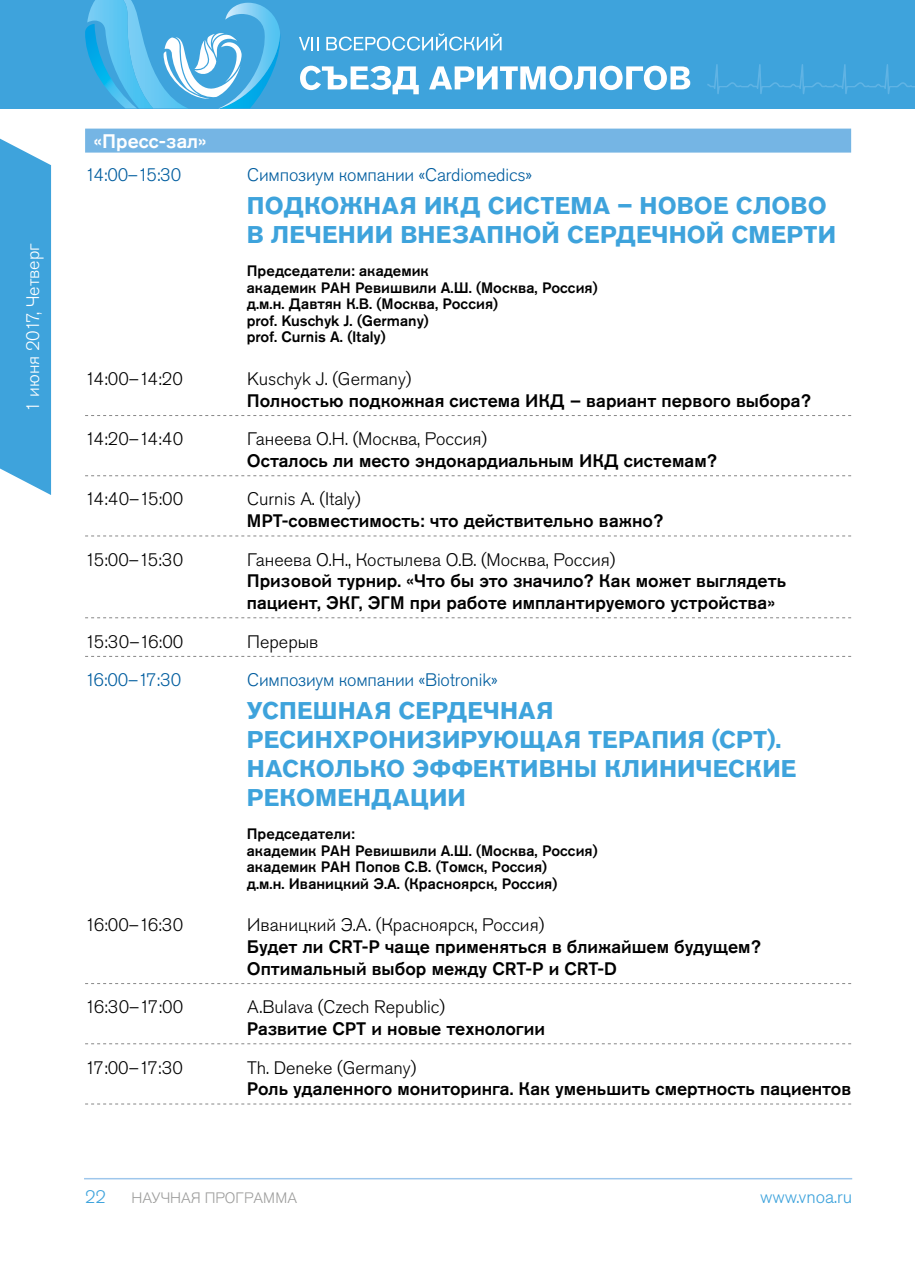
<style>
.page{position:relative;width:915px;height:1263px;background:#fff}
.page>*{position:absolute;margin:0;border:0;box-sizing:border-box;transform-origin:0 0}
.t1{font:700 24px/28.8px "Akzidenz Grotesk Pro";letter-spacing:.01em;color:#3ea3dc}
.t2{font:500 19.5px "Akzidenz Grotesk Pro";color:#fff}
.t3{font:500 18px/21.6px "Akzidenz Grotesk Pro";color:#000}
.t4{font:300 18px "Akzidenz Grotesk Pro";color:#000}
.t5{font:300 18px "Akzidenz Grotesk Pro";letter-spacing:-.01em;color:#005d9f}
.t6{font:300 18px "Akzidenz Grotesk Pro";color:#fff}
.t7{font:300 18px "Akzidenz Grotesk Pro";color:#3ea3dc}
.t8{font:500 15px/16.5px "Akzidenz Grotesk Pro";color:#000}
.t9{font:300 15px "Akzidenz Grotesk Pro";color:#9d9d9c}
</style>
<div class="page">
<svg style="left:0;top:138px;width:51px;height:357px;background:#4ca9de"></svg>
<div style="left:0;top:0;width:914px;height:108px;background:#3ea3dc"></div>
<svg style="left:299px;top:37px;width:19px;height:13px"></svg>
<svg style="left:326px;top:33px;width:175px;height:18px"></svg>
<svg style="left:300px;top:66px;width:118px;height:28px"></svg>
<svg style="left:429px;top:66px;width:261px;height:24px"></svg>
<hr style="left:84px;top:1178px;width:767px;height:1px;background:#9ec7ec">
<svg style="left:707px;top:64px;width:207px;height:30px"></svg>
<svg style="left:85px;top:0;width:197px;height:109px"></svg>
<div style="left:85px;top:129px;width:765px;height:24px;background:#75b5e4"></div>
<svg style="left:85px;top:415px;width:765px;height:1px"></svg>
<svg style="left:85px;top:475px;width:765px;height:1px"></svg>
<svg style="left:85px;top:536px;width:765px;height:1px"></svg>
<svg style="left:85px;top:617px;width:765px;height:1px"></svg>
<svg style="left:85px;top:656px;width:765px;height:1px"></svg>
<svg style="left:85px;top:983px;width:765px;height:1px"></svg>
<svg style="left:85px;top:1043px;width:765px;height:1px"></svg>
<svg style="left:85px;top:1103px;width:765px;height:1px"></svg>
<p class="t6" style="left:21px;top:412px;width:170px;rotate:-90deg">1 июня 2017, Четверг</p>
<p class="t2" style="left:94px;top:129px;width:115px">«Пресс-зал»</p>
<p class="t5" style="left:85px;top:163px;width:98px">14:00–15:30</p>
<p class="t5" style="left:247px;top:163px;width:286px">Симпозиум компании «Cardiomedics»</p>
<h1 class="t1" style="left:247px;top:191px;width:590px">ПОДКОЖНАЯ ИКД СИСТЕМА – НОВОЕ СЛОВО<br>В ЛЕЧЕНИИ ВНЕЗАПНОЙ СЕРДЕЧНОЙ СМЕРТИ</h1>
<p class="t8" style="left:247px;top:262px;width:352px">Председатели: академик<br>академик РАН Ревишвили А.Ш. (Москва, Россия) д.м.н. Давтян К.В. (Москва, Россия)<br>prof. Kuschyk J. (Germany)<br>prof. Curnis A. (Italy)</p>
<p class="t4" style="left:85px;top:367px;width:99px">14:00–14:20</p>
<p class="t4" style="left:247px;top:367px;width:166px">Kuschyk J. (Germany)</p>
<p class="t3" style="left:247px;top:389px;width:565px">Полностью подкожная система ИКД – вариант первого выбора?</p>
<p class="t4" style="left:85px;top:427px;width:100px">14:20–14:40</p>
<p class="t4" style="left:247px;top:427px;width:241px">Ганеева О.Н. (Москва, Россия)</p>
<p class="t3" style="left:247px;top:449px;width:471px">Осталось ли место эндокардиальным ИКД системам?</p>
<p class="t4" style="left:85px;top:487px;width:100px">14:40–15:00</p>
<p class="t4" style="left:247px;top:487px;width:115px">Curnis A. (Italy)</p>
<p class="t3" style="left:247px;top:510px;width:418px">МРТ-совместимость: что действительно важно?</p>
<p class="t4" style="left:85px;top:548px;width:100px">15:00–15:30</p>
<p class="t4" style="left:247px;top:548px;width:370px">Ганеева О.Н., Костылева О.В. (Москва, Россия)</p>
<p class="t3" style="left:247px;top:570px;width:540px">Призовой турнир. «Что бы это значило? Как может выглядеть пациент, ЭКГ, ЭГМ при работе имплантируемого устройства»</p>
<p class="t4" style="left:85px;top:629px;width:100px">15:30–16:00</p>
<p class="t4" style="left:247px;top:629px;width:72px">Перерыв</p>
<p class="t5" style="left:85px;top:668px;width:98px">16:00–17:30</p>
<p class="t5" style="left:247px;top:668px;width:252px">Симпозиум компании «Biotronik»</p>
<h1 class="t1" style="left:247px;top:696px;width:551px">УСПЕШНАЯ СЕРДЕЧНАЯ<br>РЕСИНХРОНИЗИРУЮЩАЯ ТЕРАПИЯ (СРТ).<br>НАСКОЛЬКО ЭФФЕКТИВНЫ КЛИНИЧЕСКИЕ<br>РЕКОМЕНДАЦИИ</h1>
<p class="t8" style="left:247px;top:825px;width:352px">Председатели:<br>академик РАН Ревишвили А.Ш. (Москва, Россия) академик РАН Попов С.В. (Томск, Россия)<br>д.м.н. Иваницкий Э.А. (Красноярск, Россия)</p>
<p class="t4" style="left:85px;top:913px;width:100px">16:00–16:30</p>
<p class="t4" style="left:247px;top:913px;width:298px">Иваницкий Э.А. (Красноярск, Россия)</p>
<p class="t3" style="left:247px;top:936px;width:515px">Будет ли CRT-P чаще применяться в ближайшем будущем?<br>Оптимальный выбор между CRT-P и CRT-D</p>
<p class="t4" style="left:85px;top:995px;width:99px">16:30–17:00</p>
<p class="t4" style="left:247px;top:995px;width:199px">А.Bulava (Czech Republic)</p>
<p class="t3" style="left:247px;top:1017px;width:300px">Развитие СРТ и новые технологии</p>
<p class="t4" style="left:85px;top:1055px;width:99px">17:00–17:30</p>
<p class="t4" style="left:247px;top:1055px;width:171px">Th. Deneke (Germany)</p>
<p class="t3" style="left:247px;top:1078px;width:605px">Роль удаленного мониторинга. Как уменьшить смертность пациентов</p>
<p class="t7" style="left:85px;top:1185px;width:22px">22</p>
<p class="t9" style="left:131px;top:1188px;width:167px">НАУЧНАЯ ПРОГРАММА</p>
<p class="t7" style="left:759px;top:1185px;width:93px">www.vnoa.ru</p>
</div>
